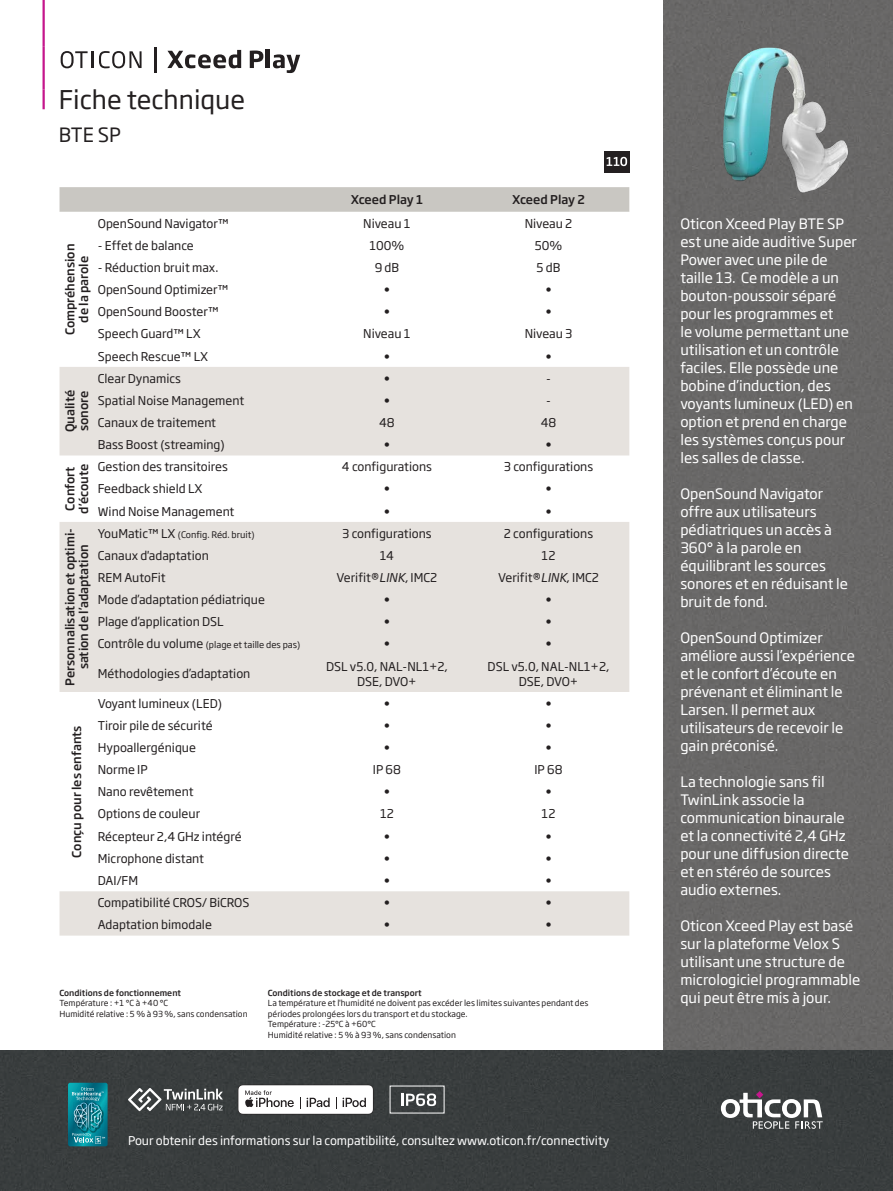
<style>
.page{position:relative;width:893px;height:1191px;background:#fff}
.page>*{position:absolute;margin:0;border:0;box-sizing:border-box;transform-origin:0 0}
.t1{font:25.5px "Soho Gothic Pro";color:#231f20}
.t2{font:19.5px "Soho Gothic Pro";color:#231f20}
.t3{font:14.25px/18px "Soho Gothic Pro";color:#fff}
.t4{font:12px/15px "Soho Gothic Pro";color:#231f20;text-align:center}
.t5{font:500 12px/13.5px "Soho Gothic Pro";color:#231f20;text-align:center}
.t6{font:12px "Soho Gothic Pro";color:#fff}
.t7{font:9px "Soho Gothic Pro";color:#231f20}
.t8{font:8.25px/10.5px "Soho Gothic Pro";color:#231f20}
.t9{font:500 8.25px "Soho Gothic Pro";color:#231f20}
.s1{font-size:12px}
.s2{font-style:italic}
</style>
<div class="page">
<div style="left:663px;top:0;width:230px;height:1050px;background:#686767"></div>
<div style="left:0;top:1050px;width:893px;height:141px;background:#393d3e"></div>
<svg style="left:128px;top:1088px;width:95px;height:23px;background:#6e7171"></svg>
<svg style="left:401px;top:1093px;width:35px;height:13px"></svg>
<svg style="left:238px;top:1084px;width:136px;height:30px"></svg>
<svg style="left:721px;top:1091px;width:102px;height:37px"></svg>
<svg style="left:60px;top:187px;width:569px;height:25px;background:#c9c7c2"></svg>
<svg style="left:60px;top:367px;width:569px;height:568px;fill:#e6e2de"></svg>
<hr style="left:43px;top:0;width:2px;height:47px;background:#c5168c">
<hr style="left:43px;top:47px;width:2px;height:42px;background:#c5168c">
<hr style="left:43px;top:89px;width:2px;height:20px;background:#c5168c">
<svg style="left:61px;top:51px;width:32px;height:17px"></svg>
<svg style="left:99px;top:51px;width:43px;height:17px"></svg>
<hr style="left:154px;top:47px;width:2px;height:25px;background:#231f20">
<svg style="left:167px;top:50px;width:74px;height:18px"></svg>
<svg style="left:250px;top:51px;width:13px;height:17px"></svg>
<hr style="left:266px;top:50px;width:4px;height:18px;background:#231f20">
<svg style="left:273px;top:54px;width:27px;height:19px"></svg>
<div style="left:604px;top:151px;width:25px;height:21px;background:#231f20"></div>
<svg style="left:607px;top:157px;width:20px;height:9px"></svg>
<svg style="left:68px;top:1082px;width:40px;height:64px;background:#218a9a"></svg>
<img style="left:707px;top:46px;width:147px;height:150px">
<h1 class="t1" style="left:59px;top:80px;width:188px">Fiche technique</h1>
<h2 class="t2" style="left:59px;top:119px;width:64px">BTE SP</h2>
<p class="t5" style="left:351px;top:192px;width:74px">Xceed Play 1</p>
<p class="t5" style="left:512px;top:192px;width:74px">Xceed Play 2</p>
<p class="t4" style="left:98px;top:215px;width:132px">OpenSound Navigator™</p>
<p class="t4" style="left:363px;top:215px;width:49px">Niveau 1</p>
<p class="t4" style="left:525px;top:215px;width:49px">Niveau 2</p>
<p class="t4" style="left:98px;top:237px;width:98px">- Effet de balance</p>
<p class="t4" style="left:370px;top:237px;width:36px">100%</p>
<p class="t4" style="left:535px;top:237px;width:29px">50%</p>
<p class="t4" style="left:98px;top:259px;width:122px">- Réduction bruit max.</p>
<p class="t4" style="left:375px;top:259px;width:26px">9 dB</p>
<p class="t4" style="left:537px;top:259px;width:25px">5 dB</p>
<p class="t4" style="left:98px;top:281px;width:132px">OpenSound Optimizer™</p>
<p class="t4" style="left:384px;top:281px;width:8px">•</p>
<p class="t4" style="left:545px;top:281px;width:8px">•</p>
<p class="t4" style="left:98px;top:304px;width:122px">OpenSound Booster™</p>
<p class="t4" style="left:384px;top:304px;width:8px">•</p>
<p class="t4" style="left:545px;top:304px;width:8px">•</p>
<p class="t4" style="left:98px;top:326px;width:105px">Speech Guard™ LX</p>
<p class="t4" style="left:363px;top:326px;width:49px">Niveau 1</p>
<p class="t4" style="left:525px;top:326px;width:49px">Niveau 3</p>
<p class="t4" style="left:98px;top:348px;width:112px">Speech Rescue™ LX</p>
<p class="t4" style="left:384px;top:348px;width:8px">•</p>
<p class="t4" style="left:545px;top:348px;width:8px">•</p>
<p class="t5" style="left:63px;top:335px;width:93px;rotate:-90deg">Compréhension de la parole</p>
<p class="t5" style="left:63px;top:432px;width:44px;text-align:left;rotate:-90deg">Qualité sonore</p>
<p class="t4" style="left:98px;top:370px;width:85px">Clear Dynamics</p>
<p class="t4" style="left:384px;top:370px;width:8px">•</p>
<p class="t4" style="left:546px;top:370px;width:6px">-</p>
<p class="t4" style="left:98px;top:392px;width:148px">Spatial Noise Management</p>
<p class="t4" style="left:384px;top:392px;width:8px">•</p>
<p class="t4" style="left:546px;top:392px;width:6px">-</p>
<p class="t4" style="left:98px;top:414px;width:120px">Canaux de traitement</p>
<p class="t4" style="left:379px;top:414px;width:17px">48</p>
<p class="t4" style="left:541px;top:414px;width:17px">48</p>
<p class="t4" style="left:98px;top:436px;width:128px">Bass Boost (streaming)</p>
<p class="t4" style="left:384px;top:436px;width:8px">•</p>
<p class="t4" style="left:545px;top:436px;width:8px">•</p>
<p class="t5" style="left:63px;top:513px;width:51px;text-align:left;rotate:-90deg">Confort d’écoute</p>
<p class="t4" style="left:98px;top:459px;width:132px">Gestion des transitoires</p>
<p class="t4" style="left:342px;top:459px;width:91px">4 configurations</p>
<p class="t4" style="left:504px;top:459px;width:91px">3 configurations</p>
<p class="t4" style="left:98px;top:481px;width:106px">Feedback shield LX</p>
<p class="t4" style="left:384px;top:481px;width:8px">•</p>
<p class="t4" style="left:545px;top:481px;width:8px">•</p>
<p class="t4" style="left:98px;top:503px;width:138px">Wind Noise Management</p>
<p class="t4" style="left:384px;top:503px;width:8px">•</p>
<p class="t4" style="left:545px;top:503px;width:8px">•</p>
<p class="t5" style="left:63px;top:685px;width:159px;rotate:-90deg">Personnalisation et optimi&shy;sation de l’adaptation</p>
<p class="t7" style="left:98px;top:527px;width:158px"><span class="s1">YouMatic™ LX</span> (Config. Réd. bruit)</p>
<p class="t4" style="left:342px;top:525px;width:91px">3 configurations</p>
<p class="t4" style="left:504px;top:525px;width:91px">2 configurations</p>
<p class="t4" style="left:98px;top:547px;width:113px">Canaux d'adaptation</p>
<p class="t4" style="left:380px;top:547px;width:15px">14</p>
<p class="t4" style="left:542px;top:547px;width:15px">12</p>
<p class="t4" style="left:98px;top:569px;width:69px">REM AutoFit</p>
<p class="t4" style="left:337px;top:569px;width:102px">Verifit®<span class="s2">LINK</span>, IMC2</p>
<p class="t4" style="left:498px;top:569px;width:102px">Verifit®<span class="s2">LINK</span>, IMC2</p>
<p class="t4" style="left:98px;top:591px;width:169px">Mode d’adaptation pédiatrique</p>
<p class="t4" style="left:384px;top:591px;width:8px">•</p>
<p class="t4" style="left:545px;top:591px;width:8px">•</p>
<p class="t4" style="left:98px;top:613px;width:127px">Plage d’application DSL</p>
<p class="t4" style="left:384px;top:613px;width:8px">•</p>
<p class="t4" style="left:545px;top:613px;width:8px">•</p>
<p class="t7" style="left:98px;top:638px;width:204px"><span class="s1">Contrôle du volume</span> (plage et taille des pas)</p>
<p class="t4" style="left:384px;top:636px;width:8px">•</p>
<p class="t4" style="left:545px;top:636px;width:8px">•</p>
<p class="t4" style="left:98px;top:665px;width:154px">Méthodologies d’adaptation</p>
<p class="t4" style="left:326px;top:658px;width:123px">DSL v5.0, NAL-NL1+2,<br>DSE, DVO+</p>
<p class="t4" style="left:488px;top:658px;width:123px">DSL v5.0, NAL-NL1+2,<br>DSE, DVO+</p>
<p class="t5" style="left:69px;top:857px;width:133px;rotate:-90deg">Conçu pour les enfants</p>
<p class="t4" style="left:98px;top:695px;width:126px">Voyant lumineux (LED)</p>
<p class="t4" style="left:384px;top:695px;width:8px">•</p>
<p class="t4" style="left:545px;top:695px;width:8px">•</p>
<p class="t4" style="left:98px;top:717px;width:116px">Tiroir pile de sécurité</p>
<p class="t4" style="left:384px;top:717px;width:8px">•</p>
<p class="t4" style="left:545px;top:717px;width:8px">•</p>
<p class="t4" style="left:98px;top:739px;width:100px">Hypoallergénique</p>
<p class="t4" style="left:384px;top:739px;width:8px">•</p>
<p class="t4" style="left:545px;top:739px;width:8px">•</p>
<p class="t4" style="left:98px;top:761px;width:51px">Norme IP</p>
<p class="t4" style="left:373px;top:761px;width:30px">IP 68</p>
<p class="t4" style="left:534px;top:761px;width:30px">IP 68</p>
<p class="t4" style="left:98px;top:783px;width:97px">Nano revêtement</p>
<p class="t4" style="left:384px;top:783px;width:8px">•</p>
<p class="t4" style="left:545px;top:783px;width:8px">•</p>
<p class="t4" style="left:98px;top:806px;width:104px">Options de couleur</p>
<p class="t4" style="left:380px;top:806px;width:15px">12</p>
<p class="t4" style="left:542px;top:806px;width:15px">12</p>
<p class="t4" style="left:98px;top:828px;width:145px">Récepteur 2,4 GHz intégré</p>
<p class="t4" style="left:384px;top:828px;width:8px">•</p>
<p class="t4" style="left:545px;top:828px;width:8px">•</p>
<p class="t4" style="left:98px;top:850px;width:108px">Microphone distant</p>
<p class="t4" style="left:384px;top:850px;width:8px">•</p>
<p class="t4" style="left:545px;top:850px;width:8px">•</p>
<p class="t4" style="left:98px;top:872px;width:42px">DAI/FM</p>
<p class="t4" style="left:384px;top:872px;width:8px">•</p>
<p class="t4" style="left:545px;top:872px;width:8px">•</p>
<p class="t4" style="left:98px;top:894px;width:153px">Compatibilité CROS/ BiCROS</p>
<p class="t4" style="left:384px;top:894px;width:8px">•</p>
<p class="t4" style="left:545px;top:894px;width:8px">•</p>
<p class="t4" style="left:98px;top:916px;width:116px">Adaptation bimodale</p>
<p class="t4" style="left:384px;top:916px;width:8px">•</p>
<p class="t4" style="left:545px;top:916px;width:8px">•</p>
<p class="t9" style="left:60px;top:986px;width:123px">Conditions de fonctionnement</p>
<p class="t8" style="left:60px;top:997px;width:190px">Température : +1 °C à +40 °C<br>Humidité relative : 5 % à 93 %, sans condensation</p>
<p class="t9" style="left:268px;top:986px;width:155px">Conditions de stockage et de transport</p>
<p class="t8" style="left:268px;top:997px;width:322px">La température et l'humidité ne doivent pas excéder les limites suivantes pendant des périodes prolongées lors du transport et du stockage.<br>Température : -25°C à +60°C<br>Humidité relative : 5 % à 93 %, sans condensation</p>
<p class="t6" style="left:128px;top:1130px;width:483px">Pour obtenir des informations sur la compatibilité, consultez www.oticon.fr/connectivity</p>
<p class="t3" style="left:680px;top:214px;width:178px">Oticon Xceed Play BTE SP est une aide auditive Super<br>Power avec une pile de taille 13. Ce modèle a un bouton-poussoir séparé pour les programmes et<br>le volume permettant une utilisation et un contrôle faciles. Elle possède une bobine d’induction, des voyants lumineux (LED) en option et prend en charge les systèmes conçus pour les salles de classe.</p>
<p class="t3" style="left:680px;top:484px;width:169px">OpenSound Navigator offre aux utilisateurs pédiatriques un accès à<br>360° à la parole en équilibrant les sources sonores et en réduisant le bruit de fond.</p>
<p class="t3" style="left:680px;top:628px;width:176px">OpenSound Optimizer améliore aussi l’expérience et le confort d’écoute en prévenant et éliminant le<br>Larsen. Il permet aux utilisateurs de recevoir le gain préconisé.</p>
<p class="t3" style="left:680px;top:772px;width:170px">La technologie sans fil<br>TwinLink associe la communication binaurale et la connectivité 2,4 GHz pour une diffusion directe et en stéréo de sources audio externes.</p>
<p class="t3" style="left:680px;top:916px;width:181px">Oticon Xceed Play est basé sur la plateforme Velox S utilisant une structure de micrologiciel programmable qui peut être mis à jour.</p>
</div>
